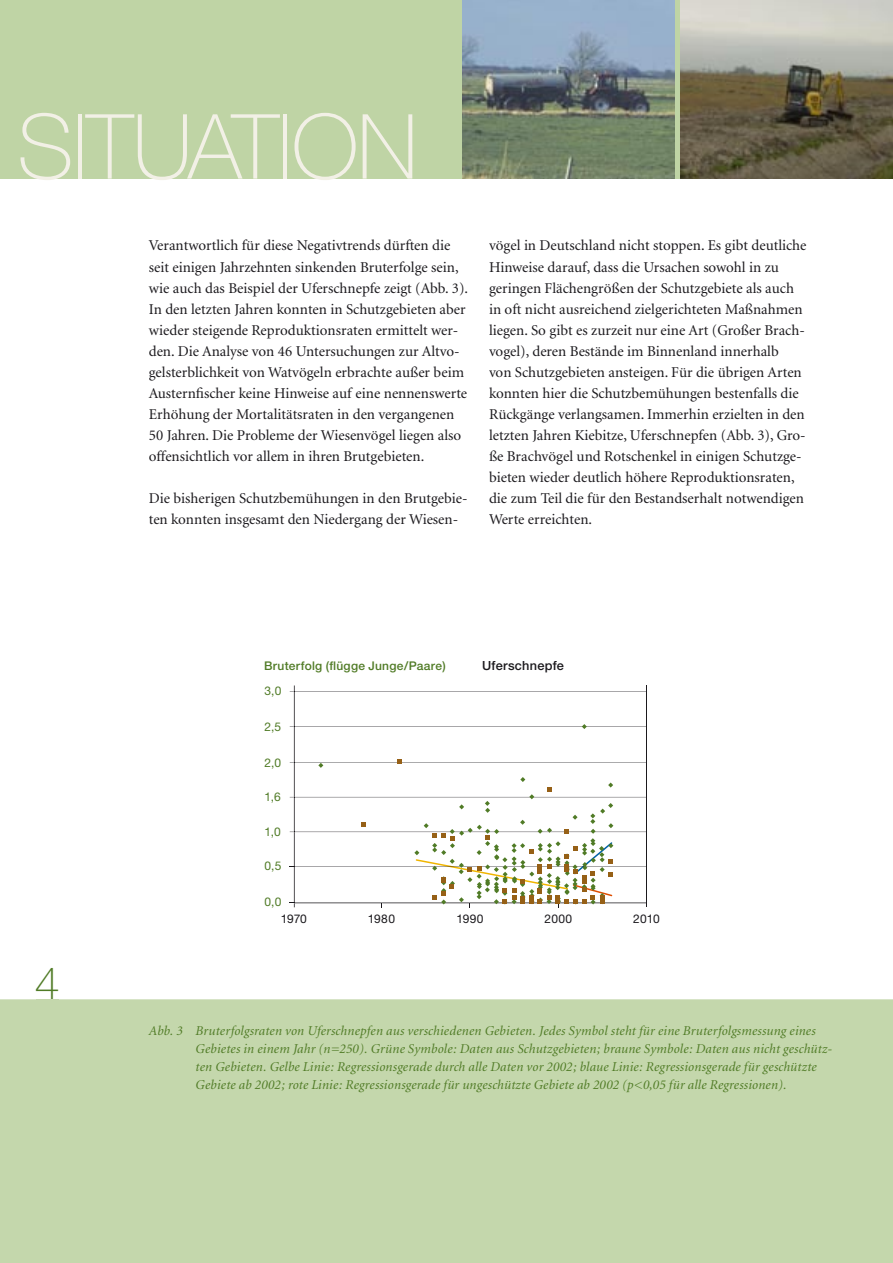
<style>
.page{position:relative;width:893px;height:1263px;background:#fff}
.page>*{position:absolute;margin:0;border:0;box-sizing:border-box;transform-origin:0 0}
.t1{font:100 90px "Helvetica Neue";letter-spacing:-.015em;color:#f2f0e6}
.t2{font:100 45px "Helvetica Neue";color:#507b26}
.t3{font:15px/21px "Minion";color:#1b191d}
.t4{font:italic 13.5px/18px "Minion";letter-spacing:.01em;color:#507b26}
.t5{font:500 12.75px "Helvetica Neue";letter-spacing:.02em;color:#1b191d}
.t6{font:500 12px "Helvetica Neue";letter-spacing:.025em;color:#507b26}
.t7{font:12px "Helvetica Neue";color:#507b26}
.t8{font:12px "Helvetica Neue";letter-spacing:.01em;color:#1b191d}
</style>
<div class="page">
<div style="left:0;top:999px;width:893px;height:264px;background:#c4d7ac"></div>
<div style="left:0;top:0;width:893px;height:179px;background:#bfd4a5"></div>
<hr style="left:295px;top:726px;width:351px;height:1px;background:#1b191d">
<hr style="left:295px;top:762px;width:351px;height:1px;background:#1b191d">
<hr style="left:295px;top:691px;width:351px;height:1px;background:#1b191d">
<hr style="left:294px;top:691px;width:1px;height:35px;background:#1b191d">
<hr style="left:294px;top:727px;width:1px;height:35px;background:#1b191d">
<hr style="left:294px;top:763px;width:1px;height:34px;background:#1b191d">
<svg style="left:290px;top:685px;width:5px;height:7px"></svg>
<hr style="left:646px;top:685px;width:1px;height:222px;background:#1b191d">
<svg style="left:318px;top:763px;width:5px;height:5px"></svg>
<svg style="left:582px;top:724px;width:5px;height:5px"></svg>
<svg style="left:397px;top:759px;width:4px;height:5px"></svg>
<svg style="left:290px;top:777px;width:356px;height:130px"></svg>
<img style="left:462px;top:0;width:213px;height:179px">
<img style="left:680px;top:0;width:213px;height:179px">
<h1 class="t1" style="left:17px;top:97px;width:402px">SITUATION</h1>
<p class="t3" style="left:149px;top:236px;width:321px">Verantwortlich für diese Negativtrends dürften die seit einigen Jahrzehnten sinkenden Bruterfolge sein, wie auch das Beispiel der Uferschnepfe zeigt (Abb. 3).<br>In den letzten Jahren konnten in Schutzgebieten aber wieder steigende Reproduktionsraten ermittelt wer&shy;den. Die Analyse von 46 Untersuchungen zur Altvo&shy;gelsterblichkeit von Watvögeln erbrachte außer beim Austernfischer keine Hinweise auf eine nennenswerte Erhöhung der Mortalitätsraten in den vergangenen 50 Jahren. Die Probleme der Wiesenvögel liegen also offensichtlich vor allem in ihren Brutgebieten.</p>
<p class="t3" style="left:149px;top:488px;width:320px">Die bisherigen Schutzbemühungen in den Brutgebie&shy;ten konnten insgesamt den Niedergang der Wiesen-</p>
<p class="t3" style="left:489px;top:236px;width:319px">vögel in Deutschland nicht stoppen. Es gibt deutliche Hinweise darauf, dass die Ursachen sowohl in zu geringen Flächengrößen der Schutzgebiete als auch in oft nicht ausreichend zielgerichteten Maßnahmen liegen. So gibt es zurzeit nur eine Art (Großer Brach&shy;vogel), deren Bestände im Binnenland innerhalb<br>von Schutzgebieten ansteigen. Für die übrigen Arten konnten hier die Schutzbemühungen bestenfalls die Rückgänge verlangsamen. Immerhin erzielten in den letzten Jahren Kiebitze, Uferschnepfen (Abb. 3), Gro&shy;ße Brachvögel und Rotschenkel in einigen Schutzge&shy;bieten wieder deutlich höhere Reproduktionsraten, die zum Teil die für den Bestandserhalt notwendigen Werte erreichten.</p>
<p class="t6" style="left:264px;top:659px;width:183px">Bruterfolg (flügge Junge/Paare)</p>
<p class="t5" style="left:482px;top:658px;width:83px">Uferschnepfe</p>
<p class="t7" style="left:264px;top:683px;width:18px">3,0</p>
<p class="t7" style="left:264px;top:719px;width:18px">2,5</p>
<p class="t7" style="left:264px;top:755px;width:18px">2,0</p>
<p class="t7" style="left:264px;top:790px;width:18px">1,6</p>
<p class="t7" style="left:264px;top:824px;width:18px">1,0</p>
<p class="t7" style="left:264px;top:859px;width:19px">0,5</p>
<p class="t7" style="left:264px;top:895px;width:18px">0,0</p>
<h2 class="t2" style="left:35px;top:958px;width:27px">4</h2>
<p class="t8" style="left:281px;top:912px;width:28px">1970</p>
<p class="t8" style="left:368px;top:912px;width:29px">1980</p>
<p class="t8" style="left:456px;top:912px;width:29px">1990</p>
<p class="t8" style="left:545px;top:912px;width:29px">2000</p>
<p class="t8" style="left:633px;top:912px;width:28px">2010</p>
<p class="t4" style="left:196px;top:1022px;width:638px;text-indent:-47px">Abb. 3 Bruterfolgsraten von Uferschnepfen aus verschiedenen Gebieten. Jedes Symbol steht für eine Bruterfolgsmessung eines Gebietes in einem Jahr (n=250). Grüne Symbole: Daten aus Schutzgebieten; braune Symbole: Daten aus nicht geschütz&shy;ten Gebieten. Gelbe Linie: Regressionsgerade durch alle Daten vor 2002; blaue Linie: Regressionsgerade für geschützte Gebiete ab 2002; rote Linie: Regressionsgerade für ungeschützte Gebiete ab 2002 (p&lt;0,05 für alle Regressionen).</p>
</div>
